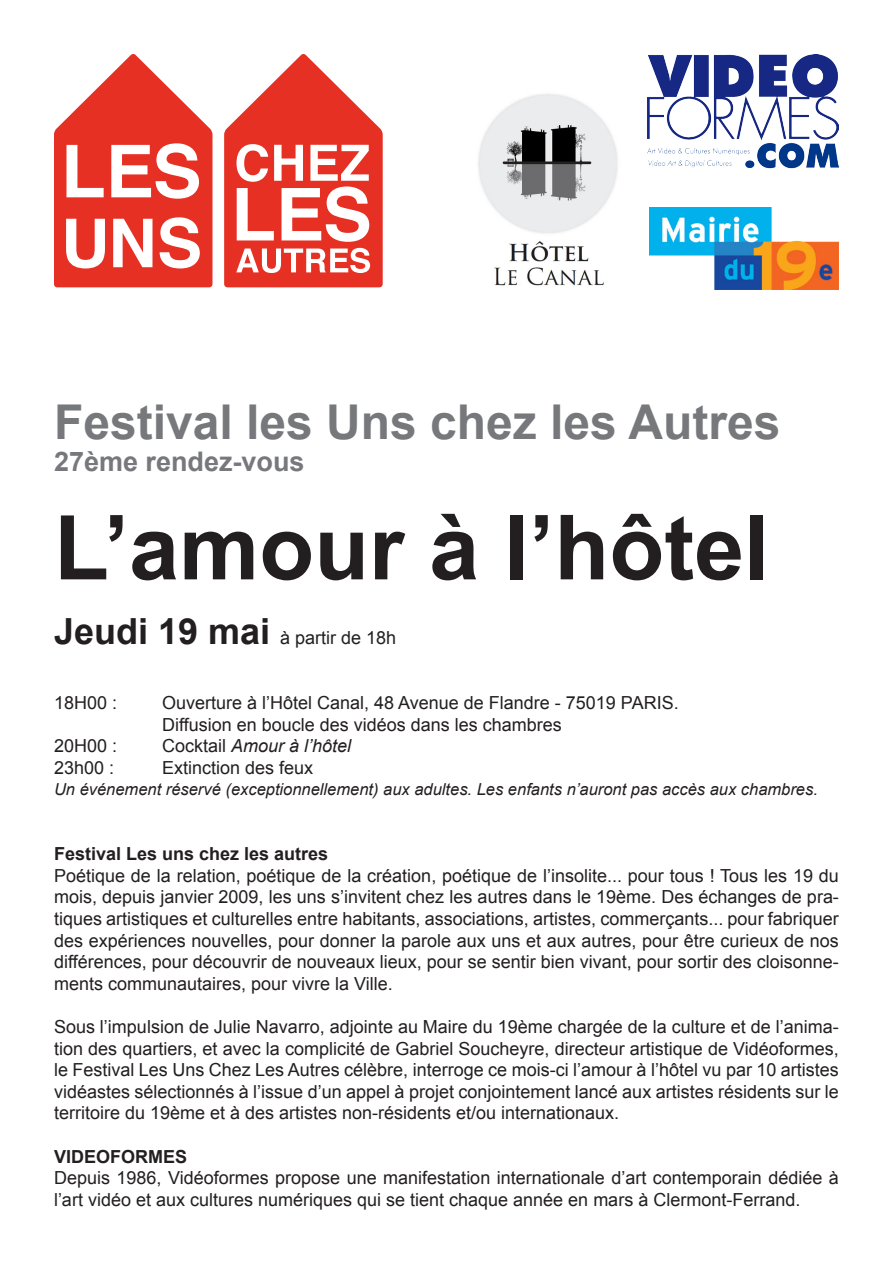
<style>
.page{position:relative;width:893px;height:1263px;background:#fff}
.page>*{position:absolute;margin:0;border:0;box-sizing:border-box;transform-origin:0 0}
.t1{font:700 90px "Arial";color:#231f20}
.t2{font:700 48px "Arial";color:#76787b}
.t3{font:700 27px "Arial";color:#76787b}
.t4{font:18px/21.6px "Arial";color:#231f20;text-align:justify}
.t5{font:700 18px "Arial";color:#231f20}
.t6{font:italic 18px "Arial";color:#231f20}
.t7{font:italic 16.5px "Arial";color:#231f20}
.s1{font-weight:700;font-size:36px}
.s2{font-style:normal}
</style>
<div class="page">
<svg style="left:54px;top:54px;width:158px;height:233px"></svg>
<svg style="left:224px;top:54px;width:159px;height:233px"></svg>
<img style="left:478px;top:94px;width:140px;height:192px">
<img style="left:648px;top:54px;width:191px;height:115px">
<img style="left:649px;top:207px;width:190px;height:82px">
<p class="t2" style="left:54px;top:395px;width:728px">Festival les Uns chez les Autres</p>
<p class="t3" style="left:54px;top:447px;width:252px">27ème rendez-vous</p>
<p class="t1" style="left:54px;top:497px;width:717px">L’amour à l’hôtel</p>
<p class="t4" style="left:54px;top:627px;width:344px"><span class="s1">Jeudi 19 mai</span> à partir de 18h</p>
<p class="t4" style="left:54px;top:692px;width:65px">18H00 :</p>
<p class="t4" style="left:162px;top:692px;width:518px">Ouverture à l’Hôtel Canal, 48 Avenue de Flandre - 75019 PARIS.</p>
<p class="t4" style="left:162px;top:713px;width:401px">Diffusion en boucle des vidéos dans les chambres</p>
<p class="t4" style="left:54px;top:735px;width:65px">20H00 :</p>
<p class="t6" style="left:162px;top:736px;width:191px"><span class="s2">Cocktail</span> Amour à l’hôtel</p>
<p class="t4" style="left:54px;top:757px;width:62px">23h00 :</p>
<p class="t4" style="left:162px;top:757px;width:153px">Extinction des feux</p>
<p class="t7" style="left:54px;top:780px;width:765px">Un événement réservé (exceptionnellement) aux adultes. Les enfants n’auront pas accès aux chambres.</p>
<p class="t5" style="left:54px;top:844px;width:276px">Festival Les uns chez les autres</p>
<p class="t4" style="left:54px;top:865px;width:786px">Poétique de la relation, poétique de la création, poétique de l’insolite... pour tous ! Tous les 19 du mois, depuis janvier 2009, les uns s’invitent chez les autres dans le 19ème. Des échanges de pra&shy;tiques artistiques et culturelles entre habitants, associations, artistes, commerçants... pour fabriquer des expériences nouvelles, pour donner la parole aux uns et aux autres, pour être curieux de nos différences, pour découvrir de nouveaux lieux, pour se sentir bien vivant, pour sortir des cloisonne&shy;ments communautaires, pour vivre la Ville.</p>
<p class="t4" style="left:54px;top:1016px;width:786px">Sous l’impulsion de Julie Navarro, adjointe au Maire du 19ème chargée de la culture et de l’anima&shy;tion des quartiers, et avec la complicité de Gabriel Soucheyre, directeur artistique de Vidéoformes, le Festival Les Uns Chez Les Autres célèbre, interroge ce mois-ci l’amour à l’hôtel vu par 10 artistes vidéastes sélectionnés à l’issue d’un appel à projet conjointement lancé aux artistes résidents sur le territoire du 19ème et à des artistes non-résidents et/ou internationaux.</p>
<p class="t5" style="left:54px;top:1146px;width:135px">VIDEOFORMES</p>
<p class="t4" style="left:54px;top:1167px;width:786px">Depuis 1986, Vidéoformes propose une manifestation internationale d’art contemporain dédiée à l’art vidéo et aux cultures numériques qui se tient chaque année en mars à Clermont-Ferrand.</p>
</div>
